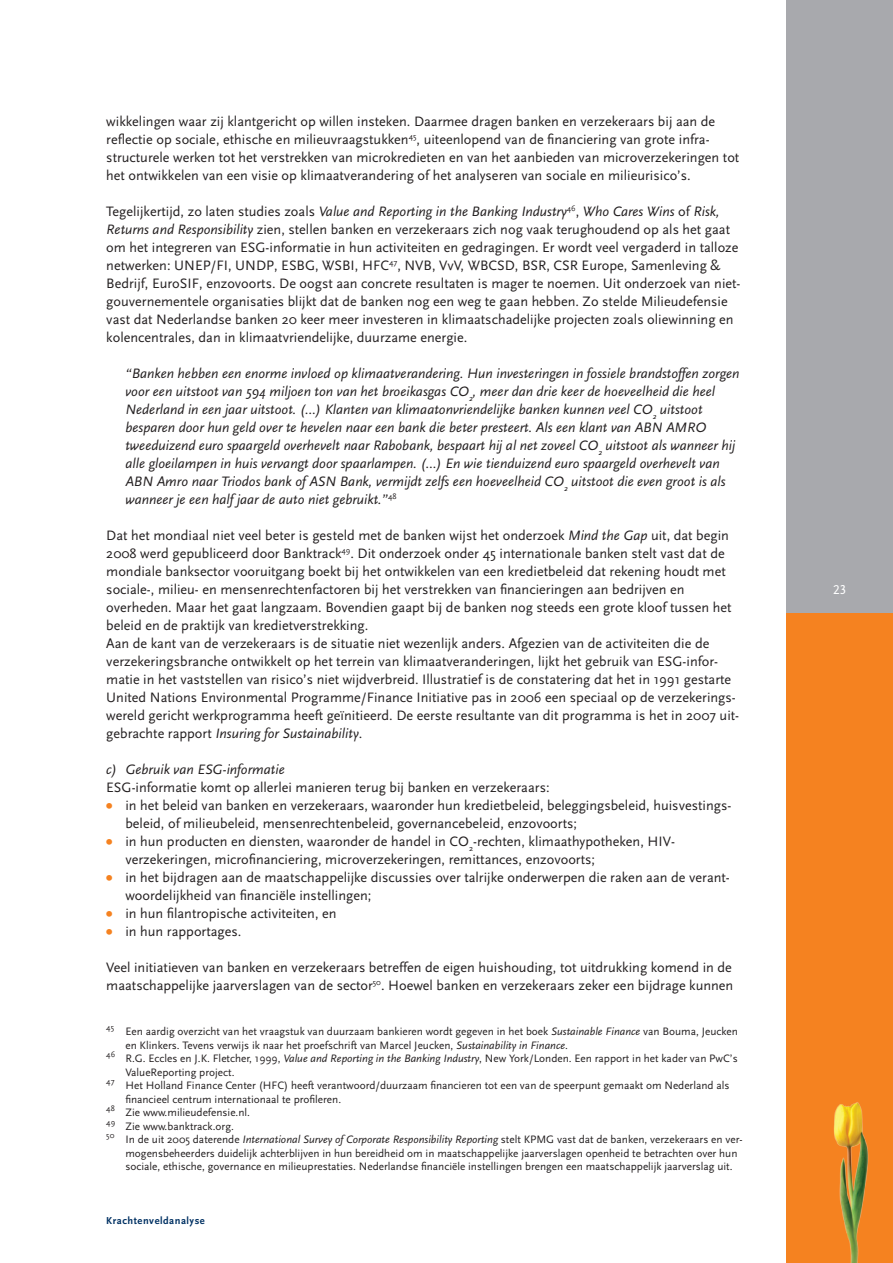
<style>
.page{position:relative;width:893px;height:1263px;background:#fff}
.page>*{position:absolute;margin:0;border:0;box-sizing:border-box;transform-origin:0 0}
.t1{font:14.25px/18px "Scala Sans";color:#231f20}
.t2{font:italic 14.25px/18px "Scala Sans";color:#231f20}
.t3{font:13.5px "Scala Sans Caps";color:#fff}
.t4{font:11.25px "Scala Sans";color:#231f20}
.t5{font:700 10.5px "Scala Sans";letter-spacing:.05em;color:#003163}
.s1{font-style:italic}
.s2{font-weight:700;font-size:18px;color:#f58220}
</style>
<div class="page">
<div style="left:787px;top:612px;width:106px;height:651px;background:#f58220"></div>
<img style="left:833px;top:1102px;width:36px;height:161px">
<div style="left:787px;top:0;width:106px;height:612px;background:#a8a9ad"></div>
<p class="t1" style="left:106px;top:113px;width:635px">wikkelingen waar zij klantgericht op willen insteken. Daarmee dragen banken en verzekeraars bij aan de reflectie op sociale, ethische en milieuvraagstukken<sup>45</sup>, uiteenlopend van de financiering van grote infra&shy;structurele werken tot het verstrekken van microkredieten en van het aanbieden van microverzekeringen tot het ontwikkelen van een visie op klimaatverandering of het analyseren van sociale en milieurisico’s.</p>
<p class="t1" style="left:106px;top:203px;width:636px">Tegelijkertijd, zo laten studies zoals <span class="s1">Value and Reporting in the Banking Industry</span><sup>46</sup>, <span class="s1">Who Cares Wins</span> of <span class="s1">Risk, Returns and Responsibility</span> zien, stellen banken en verzekeraars zich nog vaak terughoudend op als het gaat om het integreren van ESG-informatie in hun activiteiten en gedragingen. Er wordt veel vergaderd in talloze netwerken: UNEP/FI, UNDP, ESBG, WSBI, HFC<sup>47</sup>, NVB, VvV, WBCSD, BSR, CSR Europe, Samenleving &amp; Bedrijf, EuroSIF, enzovoorts. De oogst aan concrete resultaten is mager te noemen. Uit onderzoek van niet&shy;gouvernementele organisaties blijkt dat de banken nog een weg te gaan hebben. Zo stelde Milieudefensie vast dat Nederlandse banken 20 keer meer investeren in klimaatschadelijke projecten zoals oliewinning en kolencentrales, dan in klimaatvriendelijke, duurzame energie.</p>
<p class="t2" style="left:125px;top:365px;width:616px">“Banken hebben een enorme invloed op klimaatverandering. Hun investeringen in fossiele brandstoffen zorgen voor een uitstoot van 594 miljoen ton van het broeikasgas CO<sub>2</sub>, meer dan drie keer de hoeveelheid die heel Nederland in een jaar uitstoot. (…) Klanten van klimaatonvriendelijke banken kunnen veel CO<sub>2</sub> uitstoot besparen door hun geld over te hevelen naar een bank die beter presteert. Als een klant van ABN AMRO tweeduizend euro spaargeld overhevelt naar Rabobank, bespaart hij al net zoveel CO<sub>2</sub> uitstoot als wanneer hij alle gloeilampen in huis vervangt door spaarlampen. (…) En wie tienduizend euro spaargeld overhevelt van ABN Amro naar Triodos bank of ASN Bank, vermijdt zelfs een hoeveelheid CO<sub>2</sub> uitstoot die even groot is als wanneer je een half jaar de auto niet gebruikt.”<sup>48</sup></p>
<p class="t1" style="left:106px;top:527px;width:634px">Dat het mondiaal niet veel beter is gesteld met de banken wijst het onderzoek <span class="s1">Mind the Gap</span> uit, dat begin 2008 werd gepubliceerd door Banktrack<sup>49</sup>. Dit onderzoek onder 45 internationale banken stelt vast dat de mondiale banksector vooruitgang boekt bij het ontwikkelen van een kredietbeleid dat rekening houdt met sociale-, milieu- en mensenrechtenfactoren bij het verstrekken van financieringen aan bedrijven en overheden. Maar het gaat langzaam. Bovendien gaapt bij de banken nog steeds een grote kloof tussen het beleid en de praktijk van kredietverstrekking.<br>Aan de kant van de verzekeraars is de situatie niet wezenlijk anders. Afgezien van de activiteiten die de verzekeringsbranche ontwikkelt op het terrein van klimaatveranderingen, lijkt het gebruik van ESG-infor&shy;matie in het vaststellen van risico’s niet wijdverbreid. Illustratief is de constatering dat het in 1991 gestarte United Nations Environmental Programme/Finance Initiative pas in 2006 een speciaal op de verzekerings&shy;wereld gericht werkprogramma heeft geïnitieerd. De eerste resultante van dit programma is het in 2007 uit&shy;gebrachte rapport <span class="s1">Insuring for Sustainability</span>.</p>
<p class="t2" style="left:106px;top:761px;width:180px">c) Gebruik van ESG-informatie</p>
<p class="t1" style="left:106px;top:779px;width:445px">ESG-informatie komt op allerlei manieren terug bij banken en verzekeraars:</p>
<p class="t1" style="left:125px;top:797px;width:607px;text-indent:-19px"><span class="s2">•</span> in het beleid van banken en verzekeraars, waaronder hun kredietbeleid, beleggingsbeleid, huisvestings&shy;beleid, of milieubeleid, mensenrechtenbeleid, governancebeleid, enzovoorts;</p>
<p class="t1" style="left:125px;top:833px;width:551px;text-indent:-19px"><span class="s2">•</span> in hun producten en diensten, waaronder de handel in CO<sub>2</sub>-rechten, klimaathypotheken, HIV&shy;verzekeringen, microfinanciering, microverzekeringen, remittances, enzovoorts;</p>
<p class="t1" style="left:125px;top:869px;width:606px;text-indent:-19px"><span class="s2">•</span> in het bijdragen aan de maatschappelijke discussies over talrijke onderwerpen die raken aan de verant&shy;woordelijkheid van financiële instellingen;</p>
<p class="t1" style="left:106px;top:905px;width:232px"><span class="s2">•</span> in hun filantropische activiteiten, en</p>
<p class="t1" style="left:106px;top:923px;width:137px"><span class="s2">•</span> in hun rapportages.</p>
<p class="t1" style="left:106px;top:959px;width:629px">Veel initiatieven van banken en verzekeraars betreffen de eigen huishouding, tot uitdrukking komend in de maatschappelijke jaarverslagen van de sector<sup>50</sup>. Hoewel banken en verzekeraars zeker een bijdrage kunnen</p>
<p class="t4" style="left:106px;top:1025px;width:633px"><sup>45</sup> Een aardig overzicht van het vraagstuk van duurzaam bankieren wordt gegeven in het boek <span class="s1">Sustainable Finance</span> van Bouma, Jeucken</p>
<p class="t4" style="left:125px;top:1039px;width:444px">en Klinkers. Tevens verwijs ik naar het proefschrift van Marcel Jeucken, <span class="s1">Sustainability in Finance</span>.</p>
<p class="t4" style="left:106px;top:1052px;width:633px"><sup>46</sup> R.G. Eccles en J.K. Fletcher, 1999, <span class="s1">Value and Reporting in the Banking Industry</span>, New York/Londen. Een rapport in het kader van PwC’s</p>
<p class="t4" style="left:125px;top:1066px;width:111px">ValueReporting project.</p>
<p class="t4" style="left:106px;top:1079px;width:625px"><sup>47</sup> Het Holland Finance Center (HFC) heeft verantwoord/duurzaam financieren tot een van de speerpunt gemaakt om Nederland als</p>
<p class="t4" style="left:125px;top:1093px;width:217px">financieel centrum internationaal te profileren.</p>
<p class="t4" style="left:106px;top:1106px;width:145px"><sup>48</sup> Zie www.milieudefensie.nl.</p>
<p class="t4" style="left:106px;top:1120px;width:129px"><sup>49</sup> Zie www.banktrack.org.</p>
<p class="t4" style="left:106px;top:1133px;width:638px"><sup>50</sup> In de uit 2005 daterende <span class="s1">International Survey of Corporate Responsibility Reporting</span> stelt KPMG vast dat de banken, verzekeraars en ver-</p>
<p class="t4" style="left:125px;top:1147px;width:613px">mogensbeheerders duidelijk achterblijven in hun bereidheid om in maatschappelijke jaarverslagen openheid te betrachten over hun</p>
<p class="t4" style="left:125px;top:1160px;width:609px">sociale, ethische, governance en milieuprestaties. Nederlandse financiële instellingen brengen een maatschappelijk jaarverslag uit.</p>
<p class="t5" style="left:106px;top:1215px;width:100px">Krachtenveldanalyse</p>
<p class="t3" style="left:833px;top:582px;width:15px">23</p>
</div>
